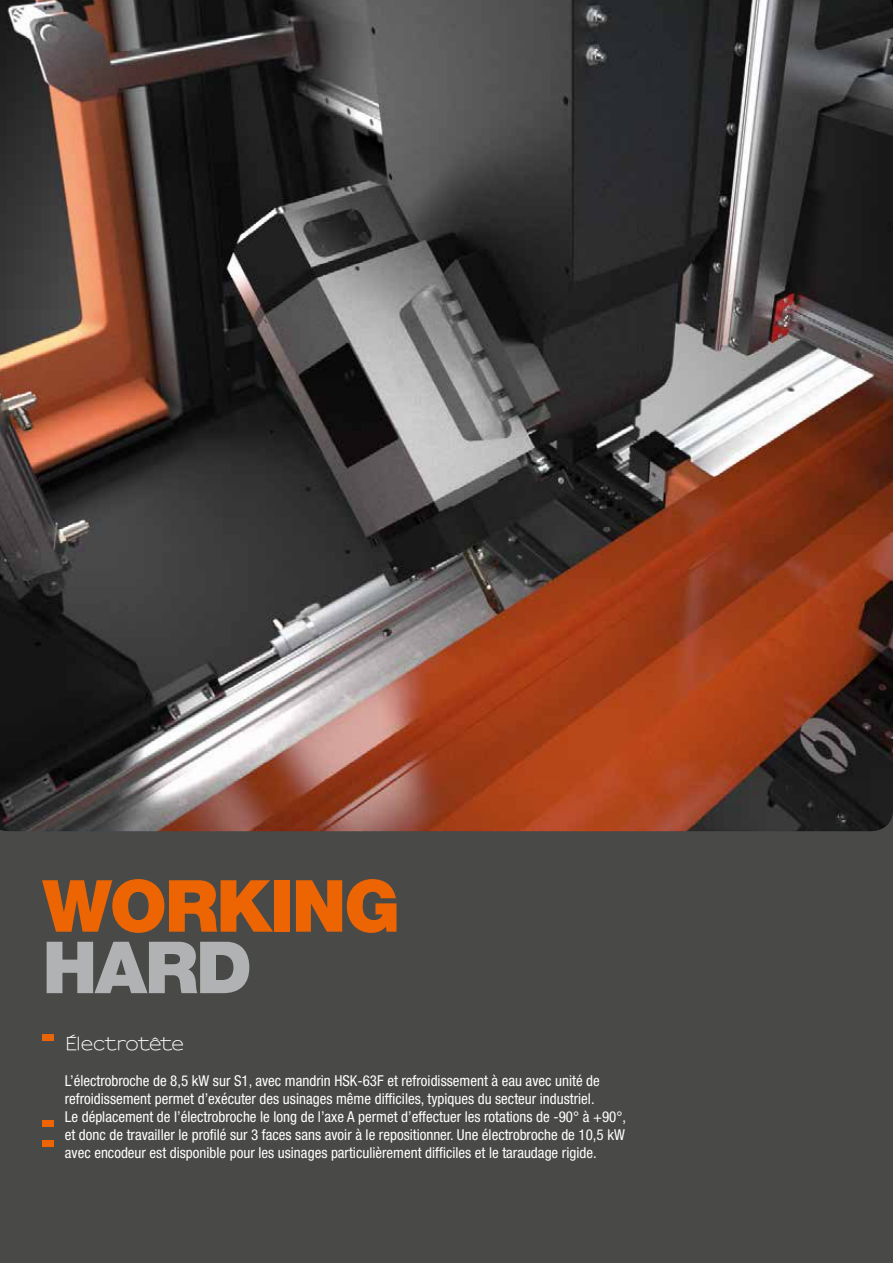
<style>
.page{position:relative;width:893px;height:1263px;background:#fff}
.page>*{position:absolute;margin:0;border:0;box-sizing:border-box;transform-origin:0 0}
.t1{font:900 72px "Helvetica Neue LT Std";letter-spacing:-.03em;color:#ec6502}
.t2{font:900 72px "Helvetica Neue LT Std";color:#b1b2b3}
.t3{font:600 18px "Sansumi";letter-spacing:-.045em;color:#fff}
.t4{font:condensed 15px/18px "Helvetica Neue LT Std";color:#fff}
</style>
<div class="page">
<div style="left:0;top:782px;width:893px;height:481px;background:#494948"></div>
<div style="left:43px;top:1034px;width:11px;height:7px;background:#ec6502"></div>
<div style="left:43px;top:1140px;width:11px;height:7px;background:#ec6502"></div>
<div style="left:43px;top:1119px;width:11px;height:7px;background:#ec6502"></div>
<img style="left:0;top:0;width:893px;height:831px">
<h1 class="t1" style="left:43px;top:863px;width:359px">WORKING</h1>
<h1 class="t2" style="left:43px;top:924px;width:211px">HARD</h1>
<p class="t3" style="left:65px;top:1034px;width:121px">Électrotête</p>
<p class="t4" style="left:65px;top:1071px;width:563px">L’électrobroche de 8,5 kW sur S1, avec mandrin HSK-63F et refroidissement à eau avec unité de refroidissement permet d’exécuter des usinages même difficiles, typiques du secteur industriel.<br>Le déplacement de l’électrobroche le long de l’axe A permet d’effectuer les rotations de -90° à +90°, et donc de travailler le profilé sur 3 faces sans avoir à le repositionner. Une électrobroche de 10,5 kW avec encodeur est disponible pour les usinages particulièrement difficiles et le taraudage rigide.</p>
</div>
